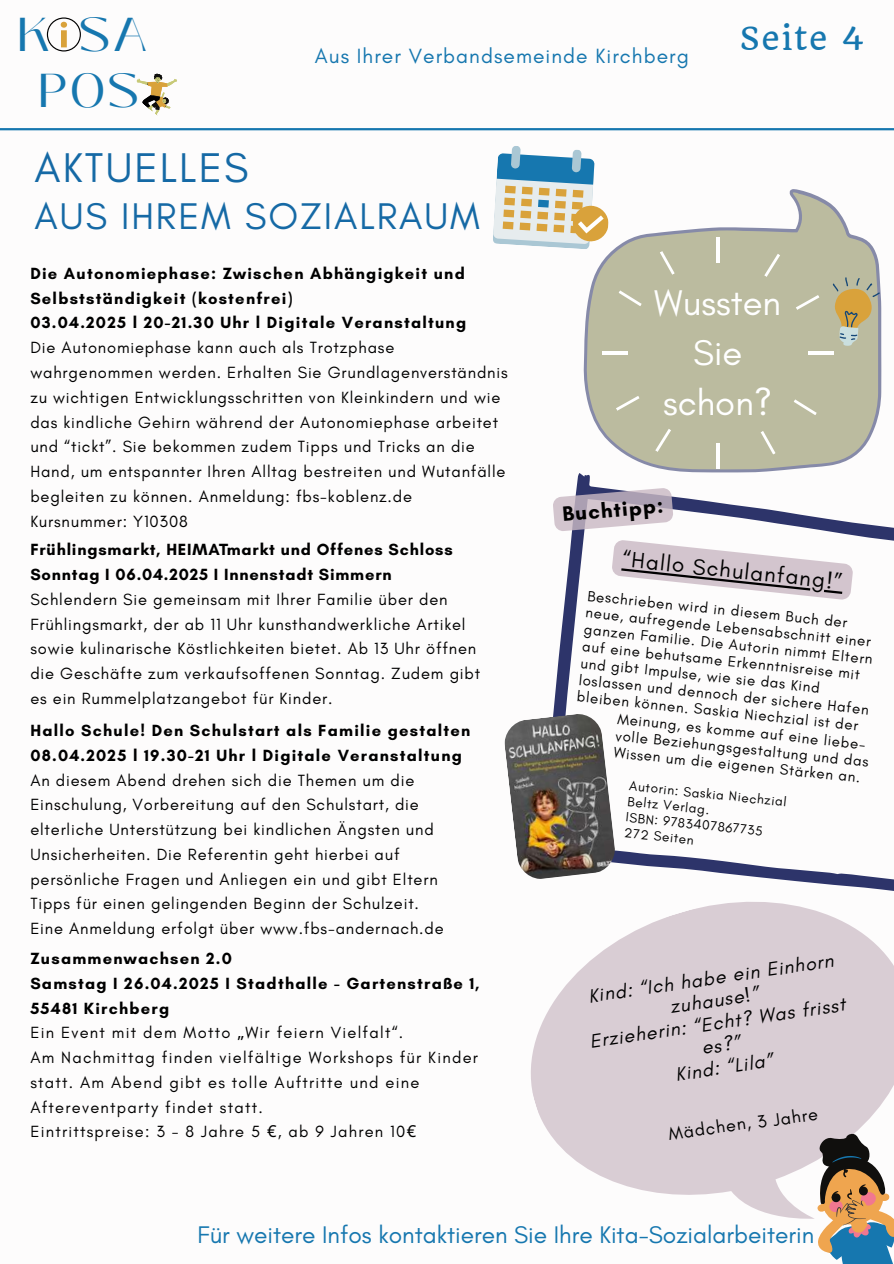
<style>
.page{position:relative;width:894px;height:1264px;background:#fff}
.page>*{position:absolute;margin:0;border:0;box-sizing:border-box;transform-origin:0 0}
.t1{font:47.4px/55.9px "Black Mango";color:#1677af;text-align:center}
.t2{font:42.3px "Glacial Indifference";letter-spacing:.05em;color:#1569a5}
.t3{font:37.8px "Glacial Indifference";letter-spacing:.05em;color:#1569a5}
.t4{font:36.3px/50.1px "Glacial Indifference";color:#fff;text-align:center}
.t5{font:31.35px "Quando";letter-spacing:.05em;color:#1677af}
.t6{font:24.45px "Glacial Indifference";color:#1677af}
.t7{font:22.5px "Glacial Indifference";color:#000}
.t8{font:700 21.15px "Glacial Indifference";color:#000}
.t9{font:21px "Glacial Indifference";letter-spacing:.05em;color:#1677af}
.t10{font:italic 19.5px/22.5px "Glacial Indifference";color:#000;text-align:center}
.t11{font:18px "Glacial Indifference";color:#000}
.t12{font:16.5px/24.8px "Glacial Indifference";letter-spacing:.05em;color:#000}
.t13{font:16.5px/24.8px "Glacial Indifference";letter-spacing:.075em;color:#000}
.t14{font:700 16.5px/24.8px "Glacial Indifference";letter-spacing:.075em;color:#000}
.t15{font:700 16.5px/24.8px "Glacial Indifference";letter-spacing:.05em;color:#000}
.t16{font:15px "Glacial Indifference";color:#000}
.t17{font:13.5px "Glacial Indifference";color:#000}
.s1{font-weight:700}
.s2{font-family:"Noto Sans"}
</style>
<div class="page">
<svg style="left:553px;top:472px;width:340px;height:385px"></svg>
<svg style="left:583px;top:189px;width:298px;height:283px;fill:#bbbb9f"></svg>
<hr style="left:716px;top:443px;width:3px;height:26px;background:#fff">
<hr style="left:716px;top:237px;width:3px;height:26px;background:#fff">
<hr style="left:601px;top:351px;width:26px;height:3px;background:#fff">
<hr style="left:807px;top:351px;width:26px;height:3px;background:#fff">
<svg style="left:655px;top:428px;width:16px;height:24px"></svg>
<svg style="left:764px;top:254px;width:16px;height:23px"></svg>
<svg style="left:618px;top:290px;width:23px;height:16px"></svg>
<svg style="left:793px;top:399px;width:23px;height:16px"></svg>
<svg style="left:615px;top:396px;width:24px;height:15px"></svg>
<svg style="left:795px;top:295px;width:24px;height:15px"></svg>
<svg style="left:659px;top:251px;width:15px;height:24px"></svg>
<svg style="left:760px;top:431px;width:15px;height:23px"></svg>
<svg style="left:553px;top:487px;width:120px;height:45px"></svg>
<svg style="left:530px;top:857px;width:363px;height:362px;fill:#d9cdd4"></svg>
<svg style="left:807px;top:1127px;width:86px;height:136px"></svg>
<svg style="left:493px;top:146px;width:116px;height:104px"></svg>
<svg style="left:829px;top:276px;width:52px;height:71px"></svg>
<hr style="left:0;top:128px;width:893px;height:2px;background:#1677af">
<svg style="left:136px;top:73px;width:41px;height:43px"></svg>
<div style="left:47px;top:17px;width:34px;height:34px;border:1px solid #000;border-radius:50%"></div>
<svg style="left:61px;top:22px;width:6px;height:25px"></svg>
<img style="left:504px;top:712px;width:112px;height:168px">
<svg style="left:611px;top:539px;width:242px;height:61px"></svg>
<h1 class="t1" style="left:17px;top:7px;width:132px">K SA<br>POS</h1>
<p class="t9" style="left:315px;top:43px;width:375px">Aus Ihrer Verbandsemeinde Kirchberg</p>
<h2 class="t2" style="left:35px;top:142px;width:215px">AKTUELLES</h2>
<h3 class="t3" style="left:35px;top:193px;width:446px">AUS IHREM SOZIALRAUM</h3>
<h3 class="t5" style="left:739px;top:19px;width:126px">Seite 4</h3>
<p class="t14" style="left:30px;top:261px;width:437px">Die Autonomiephase: Zwischen Abhängigkeit und<br>Selbstständigkeit (kostenfrei)<br>03.04.2025 l 20-21.30 Uhr l Digitale Veranstaltung</p>
<p class="t12" style="left:30px;top:335px;width:479px">Die Autonomiephase kann auch als Trotzphase wahrgenommen werden. Erhalten Sie Grundlagenverständnis zu wichtigen Entwicklungsschritten von Kleinkindern und wie das kindliche Gehirn während der Autonomiephase arbeitet und “tickt”. Sie bekommen zudem Tipps und Tricks an die Hand, um entspannter Ihren Alltag bestreiten und Wutanfälle begleiten zu können. Anmeldung: fbs-koblenz.de Kursnummer: Y10308</p>
<p class="t15" style="left:30px;top:537px;width:424px">Frühlingsmarkt, HEIMATmarkt und Offenes Schloss<br>Sonntag I 06.04.2025 I Innenstadt Simmern</p>
<p class="t12" style="left:30px;top:586px;width:451px">Schlendern Sie gemeinsam mit Ihrer Familie über den Frühlingsmarkt, der ab 11 Uhr kunsthandwerkliche Artikel sowie kulinarische Köstlichkeiten bietet. Ab 13 Uhr öffnen die Geschäfte zum verkaufsoffenen Sonntag. Zudem gibt es ein Rummelplatzangebot für Kinder.</p>
<p class="t14" style="left:30px;top:718px;width:441px">Hallo Schule! Den Schulstart als Familie gestalten<br>08.04.2025 l 19.30-21 Uhr l Digitale Veranstaltung</p>
<p class="t12" style="left:30px;top:767px;width:415px">An diesem Abend drehen sich die Themen um die Einschulung, Vorbereitung auf den Schulstart, die elterliche Unterstützung bei kindlichen Ängsten und Unsicherheiten. Die Referentin geht hierbei auf persönliche Fragen und Anliegen ein und gibt Eltern Tipps für einen gelingenden Beginn der Schulzeit.<br>Eine Anmeldung erfolgt über www.fbs-andernach.de</p>
<p class="t13" style="left:30px;top:945px;width:451px"><span class="s1">Zusammenwachsen 2.0<br>Samstag I 26.04.2025 I Stadthalle - Gartenstraße 1, 55481 Kirchberg<br></span>Ein Event mit dem Motto <span class="s2">„</span>Wir feiern Vielfalt“.<br>Am Nachmittag finden vielfältige Workshops für Kinder statt. Am Abend gibt es tolle Auftritte und eine Aftereventparty findet statt.<br>Eintrittspreise: 3 - 8 Jahre 5 <span class="s2">€</span>, ab 9 Jahren 10<span class="s2">€</span></p>
<h3 class="t4" style="left:654px;top:277px;width:128px">Wussten<br>Sie schon?</h3>
<p class="t8" style="left:561px;top:501px;width:102px;rotate:-5deg">Buchtipp:</p>
<h3 class="t7" style="left:623px;top:545px;width:222px;rotate:6deg">“Hallo Schulanfang!”</h3>
<p class="t16" style="left:588px;top:586px;width:262px;rotate:6deg">Beschrieben wird in diesem Buch der</p>
<p class="t16" style="left:586px;top:603px;width:288px;rotate:6deg">neue, aufregende Lebensabschnitt einer</p>
<p class="t16" style="left:585px;top:619px;width:291px;rotate:6deg">ganzen Familie. Die Autorin nimmt Eltern</p>
<p class="t16" style="left:583px;top:636px;width:280px;rotate:6deg">auf eine behutsame Erkenntnisreise mit</p>
<p class="t16" style="left:581px;top:653px;width:242px;rotate:6deg">und gibt Impulse, wie sie das Kind</p>
<p class="t16" style="left:579px;top:670px;width:293px;rotate:6deg">loslassen und dennoch der sichere Hafen</p>
<p class="t16" style="left:578px;top:687px;width:284px;rotate:6deg">bleiben können. Saskia Niechzial ist der</p>
<p class="t16" style="left:618px;top:709px;width:248px;rotate:6deg">Meinung, es komme auf eine liebe-</p>
<p class="t16" style="left:616px;top:726px;width:255px;rotate:6deg">volle Beziehungsgestaltung und das</p>
<p class="t16" style="left:615px;top:743px;width:249px;rotate:6deg">Wissen um die eigenen Stärken an.</p>
<p class="t17" style="left:630px;top:777px;width:160px;rotate:6deg">Autorin: Saskia Niechzial</p>
<p class="t17" style="left:625px;top:824px;width:71px;rotate:6deg">272 Seiten</p>
<p class="t17" style="left:628px;top:793px;width:84px;rotate:6deg">Beltz Verlag.</p>
<p class="t17" style="left:626px;top:808px;width:139px;rotate:6deg">ISBN: 9783407867735</p>
<p class="t10" style="left:582px;top:984px;width:259px;rotate:-8deg">Kind: “Ich habe ein Einhorn zuhause!”<br>Erzieherin: “Echt? Was frisst es?”<br>Kind: “Lila”</p>
<p class="t11" style="left:667px;top:1123px;width:152px;rotate:-8deg">Mädchen, 3 Jahre</p>
<h3 class="t6" style="left:197px;top:1219px;width:618px">Für weitere Infos kontaktieren Sie Ihre Kita-Sozialarbeiterin</h3>
</div>
